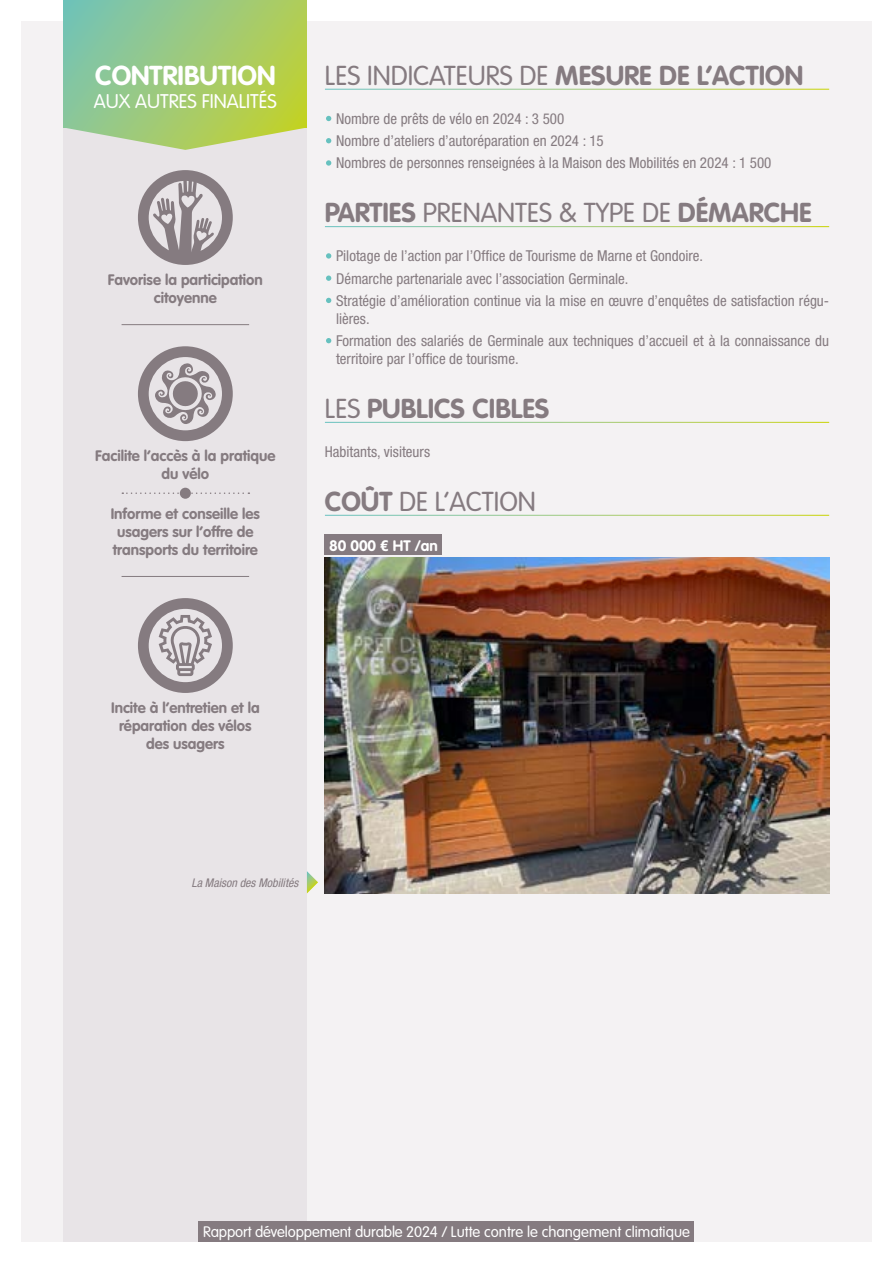
<style>
.page{position:relative;width:893px;height:1263px;background:#fff}
.page>*{position:absolute;margin:0;border:0;box-sizing:border-box;transform-origin:0 0}
.t1{font:300 27px "VAG Rounded Std";color:#857b80}
.t2{font:700 27px "VAG Rounded Std";color:#857b80}
.t3{font:700 27px "VAG Rounded Std";color:#fff}
.t4{font:300 19.5px "VAG Rounded Std";color:#fff}
.t5{font:condensed 15px/18px "Helvetica Neue LT Std";color:#857b80}
.t6{font:700 15px/18px "VAG Rounded Std";color:#857b80;text-align:center}
.t7{font:300 15px "VAG Rounded Std";color:#fff}
.t8{font:700 15px "VAG Rounded Std";color:#fff}
.t9{font:italic condensed 12px "Helvetica Neue LT Std";color:#857b80}
.s1{font-weight:700}
.s2{color:#fff}
.s3{font-weight:300}
</style>
<div class="page">
<div style="left:21px;top:21px;width:851px;height:1221px;background:#f4f2f3"></div>
<div style="left:64px;top:21px;width:243px;height:1221px;background:#e8e4e7"></div>
<hr style="left:325px;top:89px;width:504px;height:1px;background:#fff">
<hr style="left:325px;top:226px;width:504px;height:1px;background:#fff">
<hr style="left:325px;top:422px;width:504px;height:1px;background:#fff">
<hr style="left:325px;top:515px;width:504px;height:1px;background:#fff">
<div style="left:325px;top:535px;width:117px;height:20px;background:#857b80"></div>
<div style="left:199px;top:1222px;width:495px;height:20px;background:#857b80"></div>
<svg style="left:64px;top:0;width:243px;height:128px;background:#9cc977"></svg>
<svg style="left:67px;top:128px;width:237px;height:22px"></svg>
<svg style="left:138px;top:170px;width:95px;height:95px"></svg>
<svg style="left:138px;top:598px;width:95px;height:95px"></svg>
<hr style="left:122px;top:324px;width:127px;height:1px;background:#857b80">
<hr style="left:122px;top:576px;width:127px;height:1px;background:#857b80">
<svg style="left:138px;top:346px;width:95px;height:95px"></svg>
<svg style="left:122px;top:492px;width:127px;height:2px"></svg>
<div style="left:180px;top:488px;width:11px;height:11px;background:#857b80;border-radius:50%"></div>
<img style="left:325px;top:557px;width:504px;height:336px">
<svg style="left:307px;top:871px;width:11px;height:22px"></svg>
<h1 class="t3" style="left:95px;top:59px;width:182px">CONTRIBUTION</h1>
<h2 class="t4" style="left:94px;top:90px;width:185px">AUX AUTRES FINALITÉS</h2>
<p class="t6" style="left:108px;top:271px;width:157px">Favorise la participation citoyenne</p>
<p class="t6" style="left:95px;top:447px;width:182px">Facilite l’accès à la pratique du vélo</p>
<p class="t6" style="left:111px;top:505px;width:151px;text-align:left">Informe et conseille les usagers sur l’offre de transports du territoire</p>
<h1 class="t1" style="left:325px;top:60px;width:480px">LES INDICATEURS DE <span class="s1">MESURE DE L’ACTION</span></h1>
<p class="t5" style="left:325px;top:109px;width:241px"><span class="s2">•</span> Nombre de prêts de vélo en 2024 : 3 500</p>
<p class="t5" style="left:325px;top:132px;width:280px"><span class="s2">•</span> Nombre d’ateliers d’autoréparation en 2024 : 15</p>
<p class="t5" style="left:325px;top:154px;width:448px"><span class="s2">•</span> Nombres de personnes renseignées à la Maison des Mobilités en 2024 : 1 500</p>
<h1 class="t1" style="left:325px;top:197px;width:488px"><span class="s1">PARTIES</span> PRENANTES &amp; TYPE DE <span class="s1">DÉMARCHE</span></h1>
<p class="t5" style="left:325px;top:247px;width:380px"><span class="s2">•</span> Pilotage de l’action par l’Office de Tourisme de Marne et Gondoire.</p>
<p class="t5" style="left:325px;top:269px;width:305px"><span class="s2">•</span> Démarche partenariale avec l’association Germinale.</p>
<p class="t5" style="left:336px;top:291px;width:495px;text-indent:-11px"><span class="s2">•</span> Stratégie d’amélioration continue via la mise en œuvre d’enquêtes de satisfaction régu&shy;lières.</p>
<p class="t5" style="left:336px;top:332px;width:495px;text-indent:-11px"><span class="s2">•</span> Formation des salariés de Germinale aux techniques d’accueil et à la connaissance du territoire par l’office de tourisme.</p>
<h1 class="t2" style="left:325px;top:392px;width:226px"><span class="s3">LES</span> PUBLICS CIBLES</h1>
<p class="t5" style="left:325px;top:443px;width:107px">Habitants, visiteurs</p>
<h1 class="t1" style="left:325px;top:486px;width:213px"><span class="s1">COÛT</span> DE L’ACTION</h1>
<p class="t8" style="left:329px;top:537px;width:110px">80 000 € HT /an</p>
<p class="t6" style="left:111px;top:699px;width:150px">Incite à l’entretien et la réparation des vélos des usagers</p>
<p class="t9" style="left:191px;top:875px;width:109px">La Maison des Mobilités</p>
<p class="t7" style="left:203px;top:1223px;width:488px">Rapport développement durable 2024 / Lutte contre le changement climatique</p>
</div>
